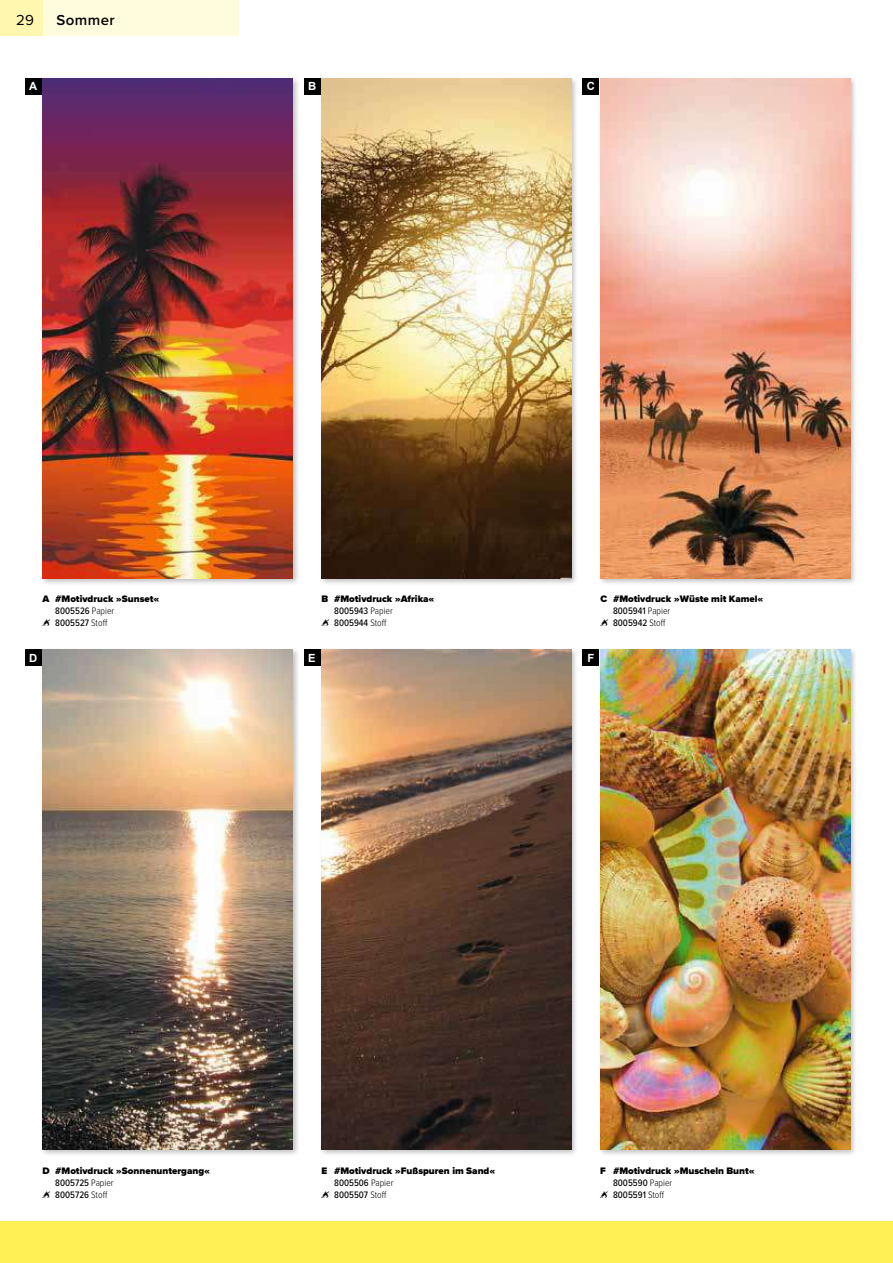
<style>
.page{position:relative;width:893px;height:1263px;background:#fff}
.page>*{position:absolute;margin:0;border:0;box-sizing:border-box;transform-origin:0 0}
.t1{font:600 15px "Proxima Nova";letter-spacing:.03em;color:#000}
.t2{font:15px "Proxima Nova";color:#000}
.t3{font:700 11.25px "Arial";color:#fff}
.t4{font:500 9.75px/11.9px "Proxima Nova Cond";color:#000}
.t5{font:900 9.75px "Proxima Nova";color:#000}
.s1{font-weight:300}
.s2{font-family:"abama Pi";font-weight:400}
</style>
<div class="page">
<div style="left:43px;top:0;width:196px;height:36px;background:#fffcde"></div>
<div style="left:0;top:0;width:43px;height:36px;background:#fff7b0"></div>
<div style="left:319px;top:76px;width:260px;height:510px;background:#000;opacity:.25"></div>
<img style="left:321px;top:78px;width:250px;height:500px">
<div style="left:319px;top:647px;width:260px;height:510px;background:#000;opacity:.25"></div>
<img style="left:321px;top:650px;width:250px;height:500px">
<div style="left:40px;top:76px;width:260px;height:510px;background:#000;opacity:.25"></div>
<img style="left:43px;top:78px;width:250px;height:500px">
<div style="left:40px;top:647px;width:260px;height:511px;background:#000;opacity:.25"></div>
<img style="left:43px;top:650px;width:250px;height:500px">
<div style="left:598px;top:76px;width:260px;height:510px;background:#000;opacity:.25"></div>
<img style="left:600px;top:78px;width:250px;height:500px">
<div style="left:598px;top:647px;width:260px;height:511px;background:#000;opacity:.25"></div>
<img style="left:600px;top:650px;width:250px;height:500px">
<div style="left:25px;top:78px;width:16px;height:16px;background:#000"></div>
<div style="left:304px;top:78px;width:16px;height:16px;background:#000"></div>
<div style="left:583px;top:78px;width:16px;height:16px;background:#000"></div>
<div style="left:25px;top:650px;width:16px;height:16px;background:#000"></div>
<div style="left:304px;top:650px;width:16px;height:16px;background:#000"></div>
<div style="left:583px;top:650px;width:16px;height:16px;background:#000"></div>
<div style="left:0;top:1221px;width:893px;height:42px;background:#fff055"></div>
<h1 class="t2" style="left:16px;top:9px;width:19px">29</h1>
<h1 class="t1" style="left:56px;top:9px;width:60px">Sommer</h1>
<p class="t3" style="left:29px;top:78px;width:10px">A</p>
<p class="t3" style="left:308px;top:78px;width:10px">B</p>
<p class="t3" style="left:587px;top:78px;width:10px">C</p>
<p class="t5" style="left:43px;top:592px;width:119px">A #Motivdruck »Sunset«</p>
<p class="t4" style="left:43px;top:604px;width:73px;text-indent:13px">8005526 <span class="s1">Papier<br></span><span class="s2">F</span> 8005527 <span class="s1">Stoff</span></p>
<p class="t5" style="left:321px;top:592px;width:115px">B #Motivdruck »Afrika«</p>
<p class="t4" style="left:321px;top:604px;width:73px;text-indent:13px">8005943 <span class="s1">Papier<br></span><span class="s2">F</span> 8005944 <span class="s1">Stoff</span></p>
<p class="t5" style="left:600px;top:592px;width:165px">C #Motivdruck »Wüste mit Kamel«</p>
<p class="t4" style="left:600px;top:604px;width:71px;text-indent:13px">8005941 <span class="s1">Papier<br></span><span class="s2">F</span> 8005942 <span class="s1">Stoff</span></p>
<p class="t3" style="left:29px;top:650px;width:10px">D</p>
<p class="t3" style="left:308px;top:650px;width:9px">E</p>
<p class="t3" style="left:587px;top:650px;width:8px">F</p>
<p class="t5" style="left:43px;top:1163px;width:169px">D #Motivdruck »Sonnenuntergang«</p>
<p class="t4" style="left:43px;top:1176px;width:73px;text-indent:13px">8005725 <span class="s1">Papier<br></span><span class="s2">F</span> 8005726 <span class="s1">Stoff</span></p>
<p class="t5" style="left:321px;top:1163px;width:176px">E #Motivdruck »Fußspuren im Sand«</p>
<p class="t4" style="left:321px;top:1176px;width:73px;text-indent:13px">8005506 <span class="s1">Papier<br></span><span class="s2">F</span> 8005507 <span class="s1">Stoff</span></p>
<p class="t5" style="left:600px;top:1163px;width:156px">F #Motivdruck »Muscheln Bunt«</p>
<p class="t4" style="left:600px;top:1176px;width:73px;text-indent:13px">8005590 <span class="s1">Papier<br></span><span class="s2">F</span> 8005591 <span class="s1">Stoff</span></p>
</div>
